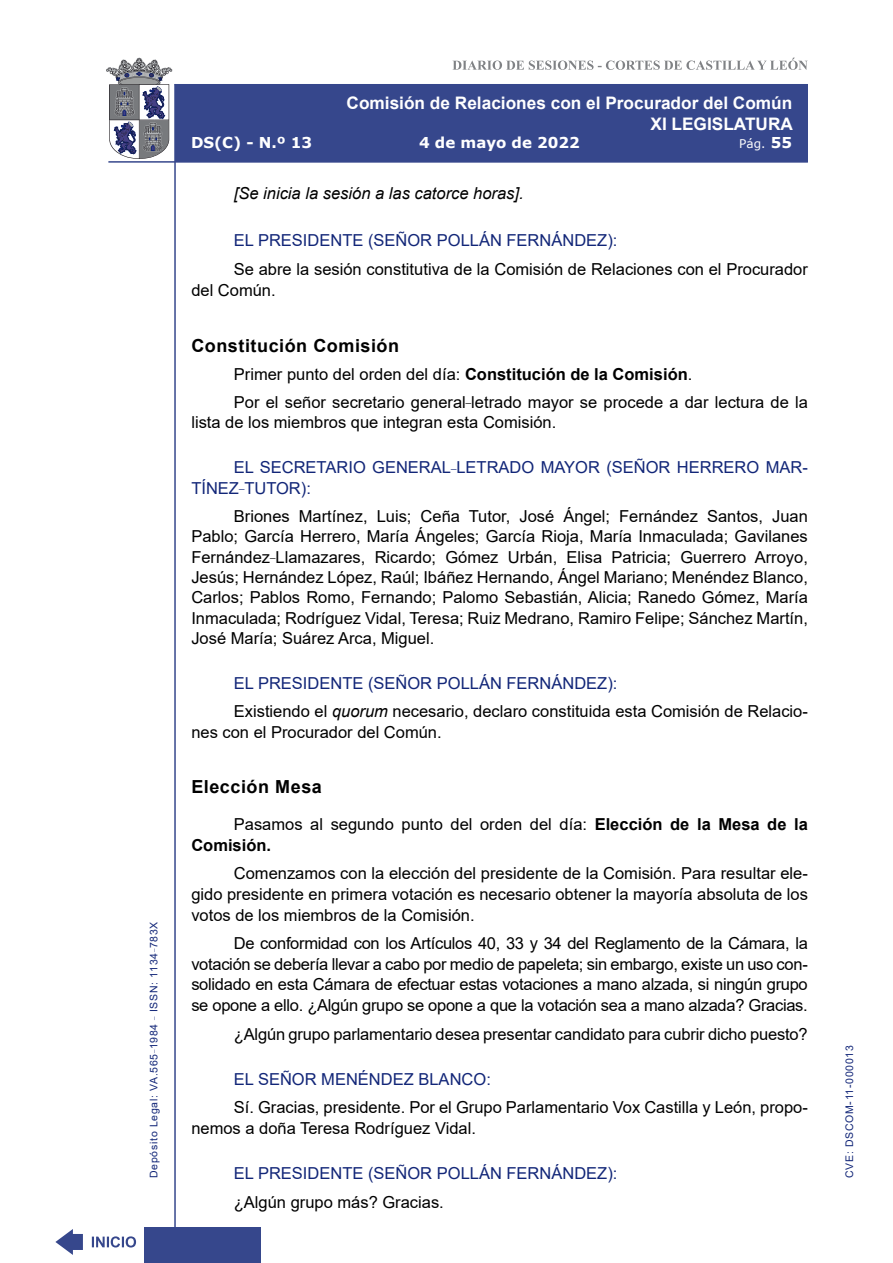
<style>
.page{position:relative;width:893px;height:1263px;background:#fff}
.page>*{position:absolute;margin:0;border:0;box-sizing:border-box;transform-origin:0 0}
.MarcadorPrimerNivel{font:700 18px "Arial";letter-spacing:.03em;color:#000}
.t1{font:700 17.25px/20.7px "Arial";color:#fff;text-align:right}
.t2{font:16.5px/20.4px "Arial";color:#000}
.Orador{font:16.5px/20.4px "Arial";color:#122678}
.t3{font:italic 16.5px "Arial";color:#000}
.t4{font:700 15px "Verdana";color:#fff}
.t5{font:12px "Verdana";color:#fff}
.t6{font:10.5px "Arial";letter-spacing:.065em;color:#122678}
.s1{font-weight:700;font-size:15px}
.s2{font-weight:700}
.s3{font-style:italic}
</style>
<div class="page">
<svg style="left:452px;top:58px;width:356px;height:12px"></svg>
<hr style="left:174px;top:84px;width:2px;height:1179px;background:#36478c">
<div style="left:144px;top:1227px;width:117px;height:36px;background:#36478c"></div>
<div style="left:175px;top:84px;width:633px;height:78px;background:#36478c"></div>
<hr style="left:108px;top:161px;width:700px;height:2px;background:#36478c">
<svg style="left:92px;top:1236px;width:44px;height:11px"></svg>
<svg style="left:55px;top:1229px;width:28px;height:26px"></svg>
<svg style="left:106px;top:58px;width:66px;height:101px"></svg>
<p class="t6" style="left:146px;top:1178px;width:258px;rotate:-90deg">Depósito Legal: VA.565<sup>_</sup>1984 <sup>_</sup> ISSN: 1134<sup>_</sup>783X</p>
<p class="t1" style="left:347px;top:93px;width:448px">Comisión de Relaciones con el Procurador del Común<br>XI LEGISLATURA</p>
<p class="t4" style="left:191px;top:132px;width:123px">DS(C) - N.º 13</p>
<p class="t4" style="left:419px;top:132px;width:162px">4 de mayo de 2022</p>
<p class="t5" style="left:739px;top:135px;width:54px">Pág. <span class="s1">55</span></p>
<p class="t3" style="left:234px;top:183px;width:291px">[Se inicia la sesión a las catorce horas].</p>
<p class="Orador" style="left:234px;top:230px;width:385px">EL PRESIDENTE (SEÑOR POLLÁN FERNÁNDEZ):</p>
<p class="t2" style="left:191px;top:259px;width:618px;line-height:21px;text-indent:43px">Se abre la sesión constitutiva de la Comisión de Relaciones con el Procurador del Común.</p>
<p class="MarcadorPrimerNivel" style="left:191px;top:333px;width:209px">Constitución Comisión</p>
<p class="t2" style="left:234px;top:364px;width:460px">Primer punto del orden del día: <span class="s2">Constitución de la Comisión</span>.</p>
<p class="t2" style="left:191px;top:392px;width:618px;text-indent:43px">Por el señor secretario general<sup>_</sup>letrado mayor se procede a dar lectura de la lista de los miembros que integran esta Comisión.</p>
<p class="Orador" style="left:191px;top:457px;width:618px;text-indent:43px">EL SECRETARIO GENERAL<sup>_</sup>LETRADO MAYOR (SEÑOR HERRERO MAR-<br>TÍNEZ<sup>_</sup>TUTOR):</p>
<p class="t2" style="left:191px;top:506px;width:618px;text-align:justify;text-indent:43px">Briones Martínez, Luis; Ceña Tutor, José Ángel; Fernández Santos, Juan Pablo; García Herrero, María Ángeles; García Rioja, María Inmaculada; Gavilanes Fernández<sup>_</sup>Llamazares, Ricardo; Gómez Urbán, Elisa Patricia; Guerrero Arroyo, Jesús; Hernández López, Raúl; Ibáñez Hernando, Ángel Mariano; Menéndez Blanco, Carlos; Pablos Romo, Fernando; Palomo Sebastián, Alicia; Ranedo Gómez, María Inmaculada; Rodríguez Vidal, Teresa; Ruiz Medrano, Ramiro Felipe; Sánchez Martín, José María; Suárez Arca, Miguel.</p>
<p class="Orador" style="left:234px;top:673px;width:385px">EL PRESIDENTE (SEÑOR POLLÁN FERNÁNDEZ):</p>
<p class="t2" style="left:191px;top:701px;width:618px;text-indent:43px">Existiendo el <span class="s3">quorum</span> necesario, declaro constituida esta Comisión de Relacio&shy;nes con el Procurador del Común.</p>
<p class="MarcadorPrimerNivel" style="left:191px;top:774px;width:132px">Elección Mesa</p>
<p class="t2" style="left:191px;top:814px;width:618px;text-indent:43px">Pasamos al segundo punto del orden del día: <span class="s2">Elección de la Mesa de la<br>Comisión.</span></p>
<p class="t2" style="left:191px;top:863px;width:618px;text-align:justify;text-indent:43px">Comenzamos con la elección del presidente de la Comisión. Para resultar ele&shy;gido presidente en primera votación es necesario obtener la mayoría absoluta de los votos de los miembros de la Comisión.</p>
<p class="t2" style="left:191px;top:933px;width:618px;text-align:justify;text-indent:43px">De conformidad con los Artículos 40, 33 y 34 del Reglamento de la Cámara, la votación se debería llevar a cabo por medio de papeleta; sin embargo, existe un uso con&shy;solidado en esta Cámara de efectuar estas votaciones a mano alzada, si ningún grupo se opone a ello. ¿Algún grupo se opone a que la votación sea a mano alzada? Gracias.</p>
<p class="t2" style="left:234px;top:1023px;width:575px">¿Algún grupo parlamentario desea presentar candidato para cubrir dicho puesto?</p>
<p class="Orador" style="left:234px;top:1069px;width:259px">EL SEÑOR MENÉNDEZ BLANCO:</p>
<p class="t2" style="left:191px;top:1097px;width:618px;text-indent:43px">Sí. Gracias, presidente. Por el Grupo Parlamentario Vox Castilla y León, propo&shy;nemos a doña Teresa Rodríguez Vidal.</p>
<p class="Orador" style="left:234px;top:1163px;width:385px">EL PRESIDENTE (SEÑOR POLLÁN FERNÁNDEZ):</p>
<p class="t2" style="left:234px;top:1191px;width:211px">¿Algún grupo más? Gracias.</p>
<p class="t6" style="left:842px;top:1178px;width:134px;rotate:-90deg">CVE: DSCOM-11-000013</p>
</div>
